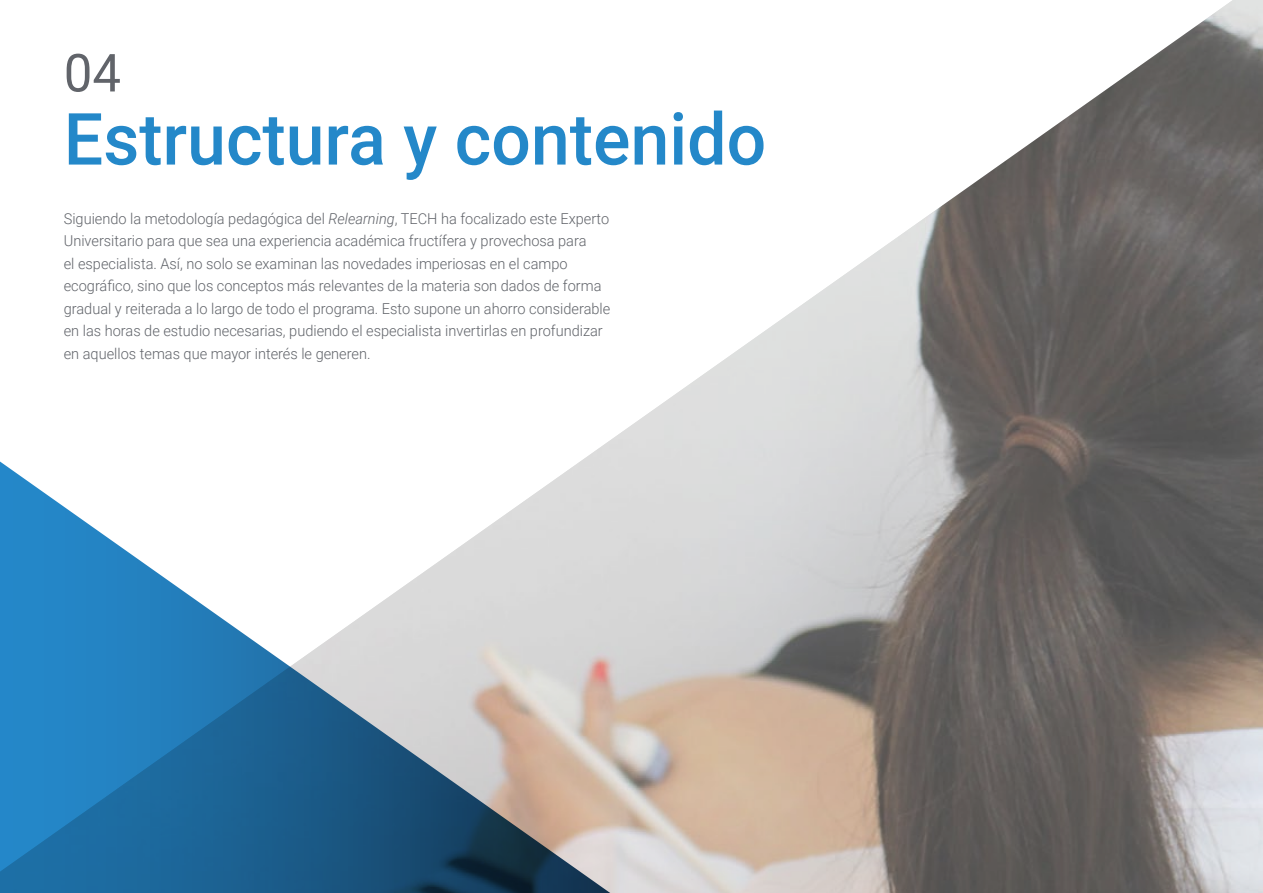
<style>
.page{position:relative;width:1263px;height:893px;background:#fff}
.page>*{position:absolute;margin:0;border:0;box-sizing:border-box;transform-origin:0 0}
.t1{font:500 72px "Roboto";color:#2488c9}
.t2{font:52.5px "Roboto";color:#61646a}
.t3{font:300 15px/22.5px "Roboto";color:#61646a}
.s1{font-style:italic}
</style>
<div class="page">
<img style="left:602px;top:0;width:661px;height:893px">
<svg style="left:0;top:446px;width:640px;height:447px"></svg>
<h2 class="t2" style="left:64px;top:36px;width:59px">04</h2>
<h1 class="t1" style="left:64px;top:89px;width:704px">Estructura y contenido</h1>
<p class="t3" style="left:64px;top:207px;width:548px">Siguiendo la metodología pedagógica del <span class="s1">Relearning</span>, TECH ha focalizado este Experto Universitario para que sea una experiencia académica fructífera y provechosa para<br>el especialista. Así, no solo se examinan las novedades imperiosas en el campo ecográfico, sino que los conceptos más relevantes de la materia son dados de forma gradual y reiterada a lo largo de todo el programa. Esto supone un ahorro considerable en las horas de estudio necesarias, pudiendo el especialista invertirlas en profundizar en aquellos temas que mayor interés le generen.</p>
</div>
